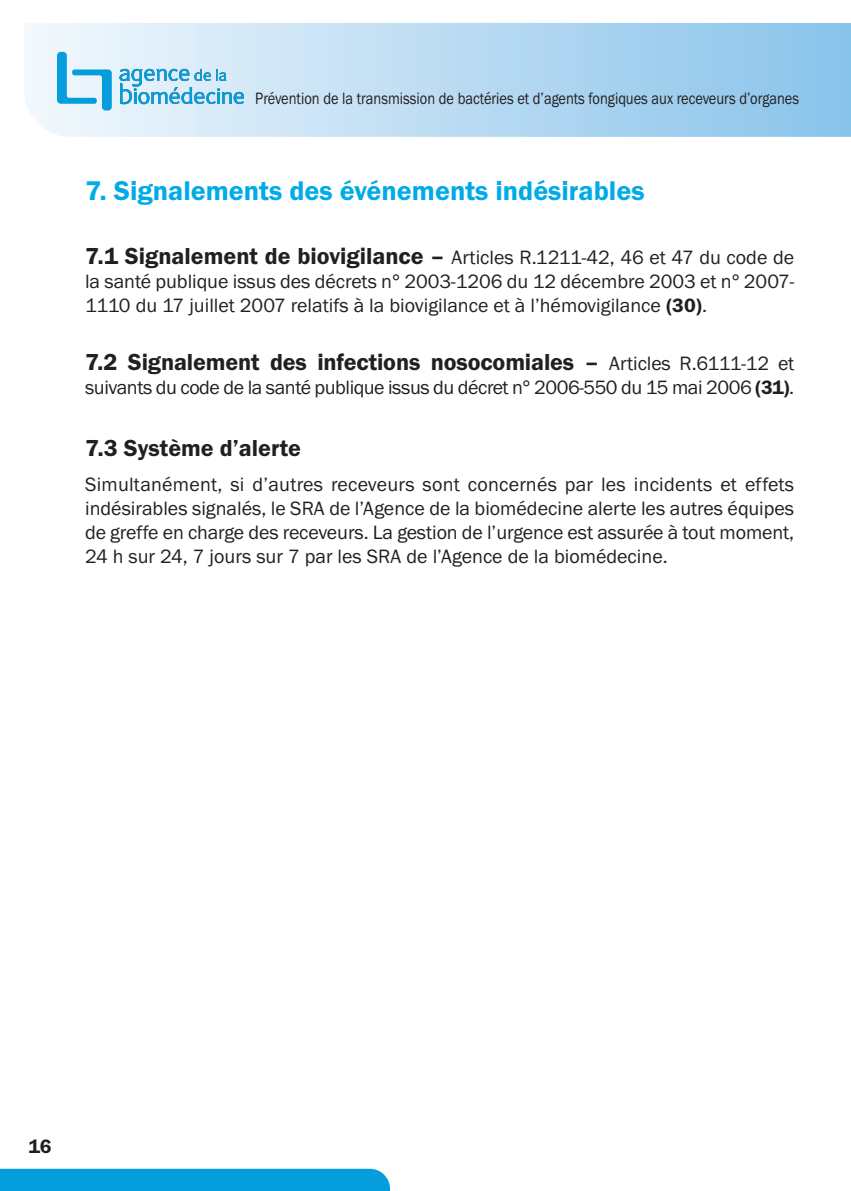
<style>
.page{position:relative;width:851px;height:1191px;background:#fff}
.page>*{position:absolute;margin:0;border:0;box-sizing:border-box;transform-origin:0 0}
.t1{font:600 28px "Franklin Gothic Itc T";color:#00abe7}
.t2{font:600 24px "Franklin Gothic Itc T";letter-spacing:-.005em;color:#231f20}
.t3{font:20px/24px "Franklin Gothic Itc T";color:#231f20;text-align:justify}
.t4{font:20px "Franklin Gothic Itc T";letter-spacing:-.02em;color:#231f20}
.t5{font:600 20px "Franklin Gothic Itc T";color:#231f20}
.t6{font:17px "Franklin Gothic Itc T";color:#231f20;scale:.85 1}
.s1{font-weight:600;font-size:24px}
.s2{font-weight:600}
.s3{font-weight:400;font-size:20px}
</style>
<div class="page">
<svg style="left:25px;top:23px;width:825px;height:114px;background:#badbf2"></svg>
<div style="left:0;top:1168px;width:390px;height:23px;background:#069ddc"></div>
<svg style="left:57px;top:52px;width:55px;height:58px;background:#91d2ef"></svg>
<svg style="left:119px;top:69px;width:125px;height:35px;background:#94ceea"></svg>
<p class="t6" style="left:255px;top:88px;width:641px">Prévention de la transmission de bactéries et d’agents fongiques aux receveurs d’organes</p>
<h1 class="t1" style="left:85px;top:174px;width:561px">7. Signalements des événements indésirables</h1>
<p class="t3" style="left:85px;top:245px;width:710px"><span class="s1">7.1 Signalement de biovigilance –</span> Articles R.1211-42, 46 et 47 du code de la santé publique issus des décrets n° 2003-1206 du 12 décembre 2003 et n° 2007- 1110 du 17 juillet 2007 relatifs à la biovigilance et à l’hémovigilance <span class="s2">(30)</span>.</p>
<p class="t2" style="left:85px;top:347px;width:710px">7.2 Signalement des infections nosocomiales – <span class="s3">Articles R.6111-12 et</span></p>
<p class="t4" style="left:85px;top:375px;width:710px">suivants du code de la santé publique issus du décret n° 2006-550 du 15 mai 2006 <span class="s2">(31)</span>.</p>
<p class="t2" style="left:85px;top:433px;width:217px">7.3 Système d’alerte</p>
<p class="t3" style="left:85px;top:472px;width:710px">Simultanément, si d’autres receveurs sont concernés par les incidents et effets indésirables signalés, le SRA de l’Agence de la biomédecine alerte les autres équipes de greffe en charge des receveurs. La gestion de l’urgence est assurée à tout moment, 24 h sur 24, 7 jours sur 7 par les SRA de l’Agence de la biomédecine.</p>
<p class="t5" style="left:28px;top:1134px;width:25px">16</p>
</div>
